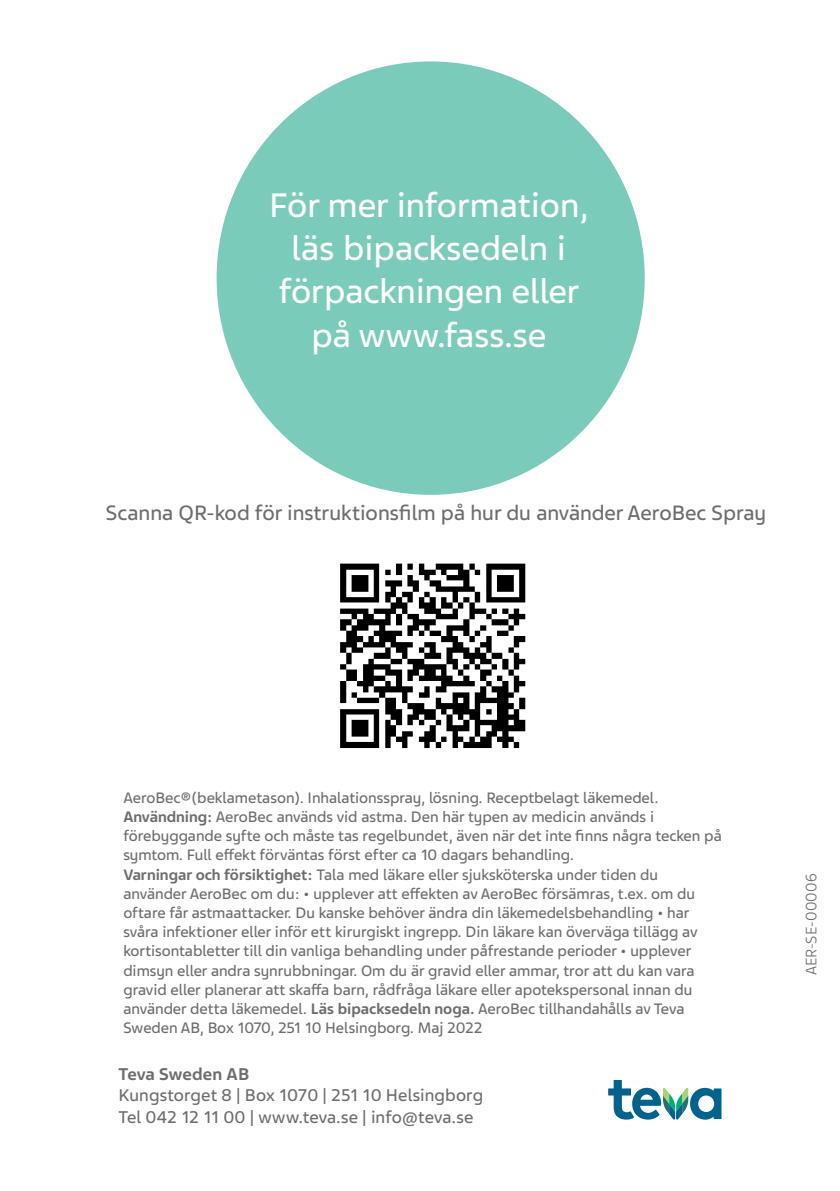
<style>
.page{position:relative;width:840px;height:1191px;background:#fff}
.page>*{position:absolute;margin:0;border:0;box-sizing:border-box;transform-origin:0 0}
.t1{font:36px/43.2px "Teva Sans";color:#fff;text-align:center}
.t2{font:22px "Teva Sans";color:#6c6d70}
.t3{font:18px "Teva Sans";letter-spacing:.01em;color:#6c6d70}
.t4{font:700 18px "Teva Sans";color:#6c6d70}
.t5{font:16px/19.2px "Teva Sans";color:#6c6d70}
.t6{font:300 16px "Teva Sans";letter-spacing:.015em;color:#6c6d70}
.s1{font-weight:700}
</style>
<div class="page">
<div style="left:216px;top:61px;width:428px;height:434px;background:#7bcbbb;border-radius:50%"></div>
<svg style="left:608px;top:1080px;width:113px;height:39px"></svg>
<img style="left:340px;top:563px;width:186px;height:186px">
<p class="t1" style="left:269px;top:184px;width:320px">För mer information, läs bipacksedeln i förpackningen eller på www.fass.se</p>
<p class="t2" style="left:106px;top:500px;width:661px">Scanna QR-kod för instruktionsfilm på hur du använder AeroBec Spray</p>
<p class="t5" style="left:123px;top:788px;width:536px">AeroBec®(beklametason). Inhalationsspray, lösning. Receptbelagt läkemedel.</p>
<p class="t5" style="left:123px;top:807px;width:599px"><span class="s1">Användning:</span> AeroBec används vid astma. Den här typen av medicin används i förebyggande syfte och måste tas regelbundet, även när det inte finns några tecken på symtom. Full effekt förväntas först efter ca 10 dagars behandling.</p>
<p class="t5" style="left:123px;top:865px;width:575px"><span class="s1">Varningar och försiktighet:</span> Tala med läkare eller sjuksköterska under tiden du använder AeroBec om du: • upplever att effekten av AeroBec försämras, t.ex. om du oftare får astmaattacker. Du kanske behöver ändra din läkemedelsbehandling • har svåra infektioner eller inför ett kirurgiskt ingrepp. Din läkare kan överväga tillägg av kortisontabletter till din vanliga behandling under påfrestande perioder • upplever dimsyn eller andra synrubbningar. Om du är gravid eller ammar, tror att du kan vara gravid eller planerar att skaffa barn, rådfråga läkare eller apotekspersonal innan du använder detta läkemedel. <span class="s1">Läs bipacksedeln noga.</span> AeroBec tillhandahålls av Teva Sweden AB, Box 1070, 251 10 Helsingborg. Maj 2022</p>
<p class="t4" style="left:118px;top:1063px;width:132px">Teva Sweden AB</p>
<p class="t3" style="left:118px;top:1084px;width:366px">Kungstorget 8 | Box 1070 | 251 10 Helsingborg</p>
<p class="t3" style="left:118px;top:1106px;width:356px">Tel 042 12 11 00 | www.teva.se | info@teva.se</p>
<p class="t6" style="left:801px;top:975px;width:104px;rotate:-90deg">AER-SE-00006</p>
</div>
